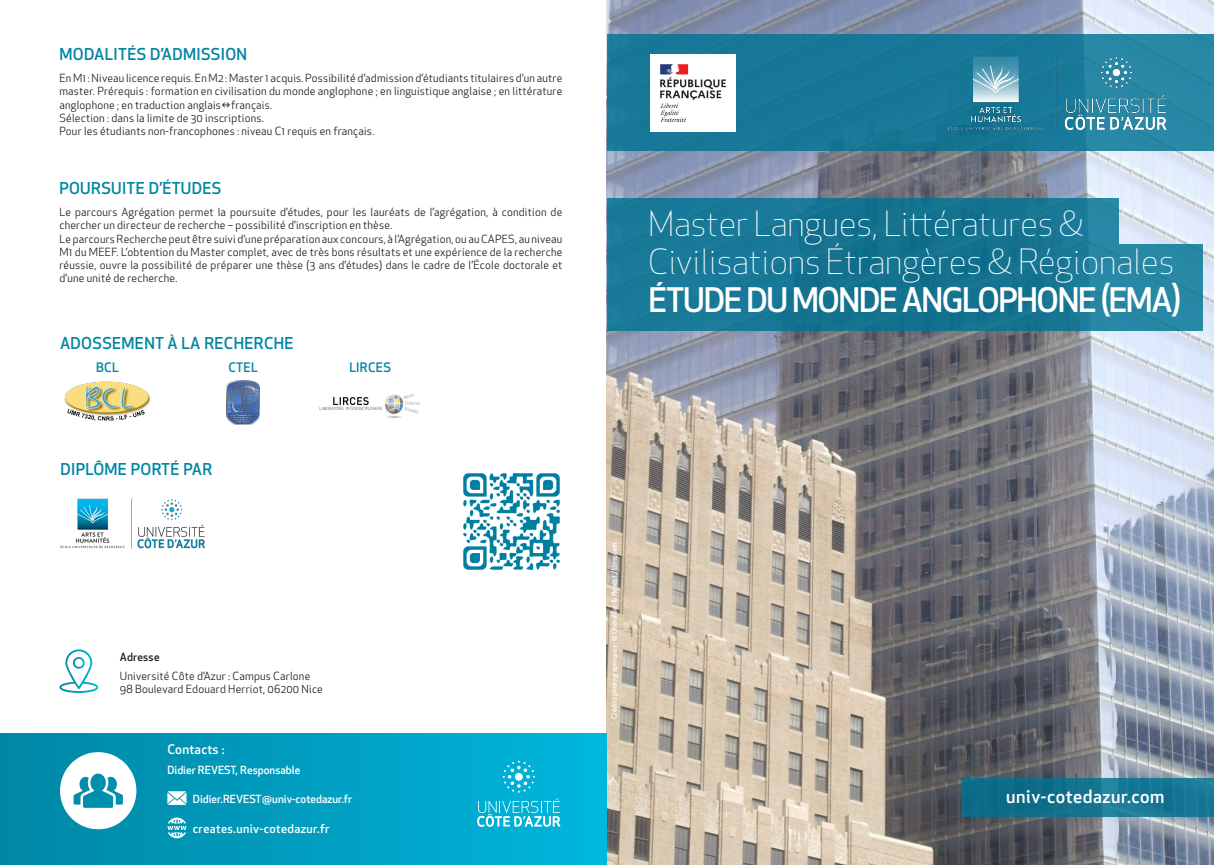
<style>
.page{position:relative;width:1214px;height:865px;background:#fff}
.page>*{position:absolute;margin:0;border:0;box-sizing:border-box;transform-origin:0 0}
.t1{font:300 34px/38px "Apex New";color:#fff}
.t2{font:500 33px "Apex New";letter-spacing:-.04em;color:#fff}
.t3{font:500 18px "Apex New";letter-spacing:.03em;color:#fff}
.t4{font:500 16px "Apex New";letter-spacing:.02em;color:#0085a3}
.t5{font:500 13px "Apex New";letter-spacing:.02em;color:#fff}
.t6{font:500 12.8px "Apex New";letter-spacing:.02em;color:#0085a3}
.t7{font:500 12px "Apex New";letter-spacing:.03em;color:#fff}
.t8{font:11px/13.2px "Apex New";letter-spacing:.02em;color:#231f20;text-align:justify}
.t9{font:500 11px "Apex New";color:#fff}
.t10{font:500 11px "Apex New";letter-spacing:.02em;color:#231f20}
.t11{font:500 7px "Apex New";color:#fff}
</style>
<div class="page">
<img style="left:606px;top:0;width:607px;height:865px">
<div style="left:0;top:733px;width:606px;height:132px;background:linear-gradient(to right,#0086a4,#00b6dd)"></div>
<svg style="left:60px;top:752px;width:76px;height:77px"></svg>
<img style="left:64px;top:381px;width:87px;height:40px">
<svg style="left:59px;top:649px;width:39px;height:44px"></svg>
<svg style="left:167px;top:791px;width:19px;height:14px"></svg>
<svg style="left:167px;top:817px;width:19px;height:21px"></svg>
<img style="left:227px;top:380px;width:33px;height:44px">
<img style="left:319px;top:394px;width:101px;height:24px">
<img style="left:60px;top:498px;width:145px;height:51px">
<svg style="left:961px;top:778px;width:252px;height:39px;background:#14728f"></svg>
<div style="left:607px;top:35px;width:606px;height:116px;background:linear-gradient(to right,#147494,#2283a1)"></div>
<div style="left:607px;top:198px;width:512px;height:46px;background:#177794"></div>
<div style="left:607px;top:244px;width:595px;height:86px;background:linear-gradient(to right,#137392,#1f7f9b)"></div>
<img style="left:945px;top:50px;width:221px;height:85px">
<img style="left:650px;top:55px;width:85px;height:77px">
<svg style="left:503px;top:760px;width:32px;height:32px"></svg>
<svg style="left:477px;top:798px;width:83px;height:28px;background:#3fc3df"></svg>
<img style="left:463px;top:472px;width:97px;height:98px">
<p class="t4" style="left:59px;top:44px;width:189px">MODALITÉS D’ADMISSION</p>
<p class="t8" style="left:59px;top:72px;width:504px">En M1 : Niveau licence requis. En M2 : Master 1 acquis. Possibilité d’admission d’étudiants titulaires d’un autre master. Prérequis : formation en civilisation du monde anglophone ; en linguistique anglaise ; en littérature anglophone ; en traduction anglais■français.</p>
<p class="t8" style="left:59px;top:111px;width:206px">Sélection : dans la limite de 30 inscriptions.</p>
<p class="t8" style="left:59px;top:124px;width:316px">Pour les étudiants non-francophones : niveau C1 requis en français.</p>
<p class="t4" style="left:59px;top:178px;width:163px">POURSUITE D’ÉTUDES</p>
<p class="t8" style="left:59px;top:205px;width:504px">Le parcours Agrégation permet la poursuite d’études, pour les lauréats de l’agrégation, à condition de chercher un directeur de recherche – possibilité d’inscription en thèse.</p>
<p class="t8" style="left:59px;top:232px;width:504px">Le parcours Recherche peut être suivi d’une préparation aux concours, à l’Agrégation, ou au CAPES, au niveau M1 du MEEF. L’obtention du Master complet, avec de très bons résultats et une expérience de la recherche réussie, ouvre la possibilité de préparer une thèse (3 ans d’études) dans le cadre de l’École doctorale et d’une unité de recherche.</p>
<p class="t4" style="left:60px;top:332px;width:235px">ADOSSEMENT À LA RECHERCHE</p>
<p class="t6" style="left:96px;top:359px;width:24px">BCL</p>
<p class="t6" style="left:228px;top:359px;width:31px">CTEL</p>
<p class="t6" style="left:349px;top:359px;width:43px">LIRCES</p>
<p class="t4" style="left:61px;top:458px;width:153px">DIPLÔME PORTÉ PAR</p>
<p class="t10" style="left:120px;top:649px;width:41px">Adresse</p>
<p class="t8" style="left:120px;top:669px;width:192px">Université Côte d’Azur : Campus Carlone</p>
<p class="t8" style="left:120px;top:682px;width:204px">98 Boulevard Edouard Herriot, 06200 Nice</p>
<p class="t5" style="left:167px;top:740px;width:59px">Contacts :</p>
<p class="t9" style="left:167px;top:763px;width:134px">Didier REVEST, Responsable</p>
<p class="t9" style="left:193px;top:791px;width:161px">Didier.REVEST@univ-cotedazur.fr</p>
<p class="t7" style="left:193px;top:820px;width:138px">creates.univ-cotedazur.fr</p>
<p class="t1" style="left:648px;top:205px;width:527px">Master Langues, Littératures &amp;<br>Civilisations Étrangères &amp; Régionales</p>
<p class="t2" style="left:648px;top:278px;width:534px">ÉTUDE DU MONDE ANGLOPHONE (EMA)</p>
<p class="t11" style="left:609px;top:719px;width:178px;rotate:-90deg">Crédits photographiques : © Chevallier &amp; Revest / Unsplash</p>
<p class="t3" style="left:1006px;top:784px;width:160px">univ-cotedazur.com</p>
</div>
